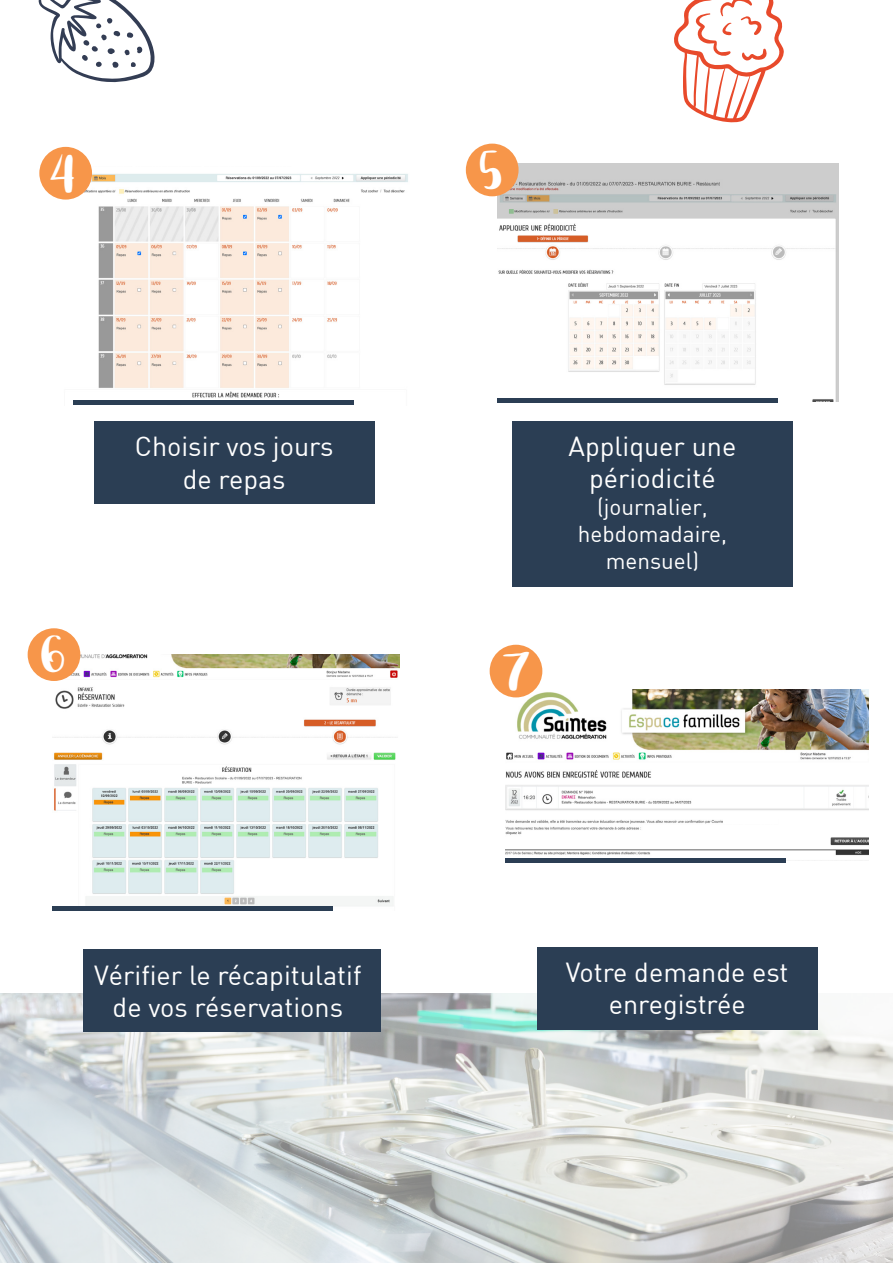
<style>
.page{position:relative;width:893px;height:1263px;background:#fff}
.page>*{position:absolute;margin:0;border:0;box-sizing:border-box;transform-origin:0 0}
.t1{font:42px "Great Wishes";color:#fff}
.t2{font:27px/32.4px "DIN";color:#fff;text-align:center}
.t3{font:22.5px/27px "DIN";color:#fff;text-align:center}
</style>
<div class="page">
<div style="left:512px;top:421px;width:280px;height:166px;background:#2b3e54"></div>
<div style="left:95px;top:421px;width:280px;height:82px;background:#2b3e54"></div>
<img style="left:74px;top:166px;width:334px;height:239px">
<div style="left:73px;top:400px;width:280px;height:5px;background:#2b3e54"></div>
<img style="left:498px;top:164px;width:341px;height:237px">
<hr style="left:498px;top:398px;width:280px;height:4px;background:#2b3e54">
<div style="left:39px;top:147px;width:53px;height:53px;background:#f7964a;border-radius:50%"></div>
<div style="left:466px;top:144px;width:53px;height:52px;background:#f7964a;border-radius:50%"></div>
<img style="left:1px;top:993px;width:891px;height:269px">
<img style="left:506px;top:689px;width:363px;height:167px">
<hr style="left:506px;top:858px;width:280px;height:4px;background:#2b3e54">
<div style="left:490px;top:645px;width:52px;height:52px;background:#f7964a;border-radius:50%"></div>
<img style="left:53px;top:655px;width:346px;height:251px">
<hr style="left:53px;top:906px;width:280px;height:4px;background:#2b3e54">
<div style="left:28px;top:628px;width:52px;height:53px;background:#f7964a;border-radius:50%"></div>
<svg style="left:38px;top:0;width:117px;height:83px"></svg>
<div style="left:83px;top:949px;width:298px;height:83px;background:#2b3e54"></div>
<svg style="left:674px;top:0;width:110px;height:123px"></svg>
<div style="left:537px;top:947px;width:280px;height:83px;background:#2b3e54"></div>
<div style="left:724px;top:819px;width:54px;height:5px;background:#fff"></div>
<p class="t1" style="left:50px;top:154px;width:27px">4</p>
<p class="t1" style="left:480px;top:150px;width:24px">5</p>
<p class="t1" style="left:41px;top:633px;width:26px">6</p>
<p class="t2" style="left:135px;top:430px;width:200px">Choisir vos jours</p>
<p class="t2" style="left:183px;top:462px;width:104px">de repas</p>
<p class="t1" style="left:504px;top:651px;width:26px">7</p>
<p class="t2" style="left:569px;top:430px;width:169px">Appliquer une périodicité</p>
<p class="t3" style="left:578px;top:493px;width:150px">(journalier, hebdomadaire, mensuel)</p>
<p class="t2" style="left:94px;top:958px;width:269px">Vérifier le récapitulatif de vos réservations</p>
<p class="t2" style="left:566px;top:955px;width:224px">Votre demande est</p>
<p class="t2" style="left:609px;top:988px;width:138px">enregistrée</p>
</div>
